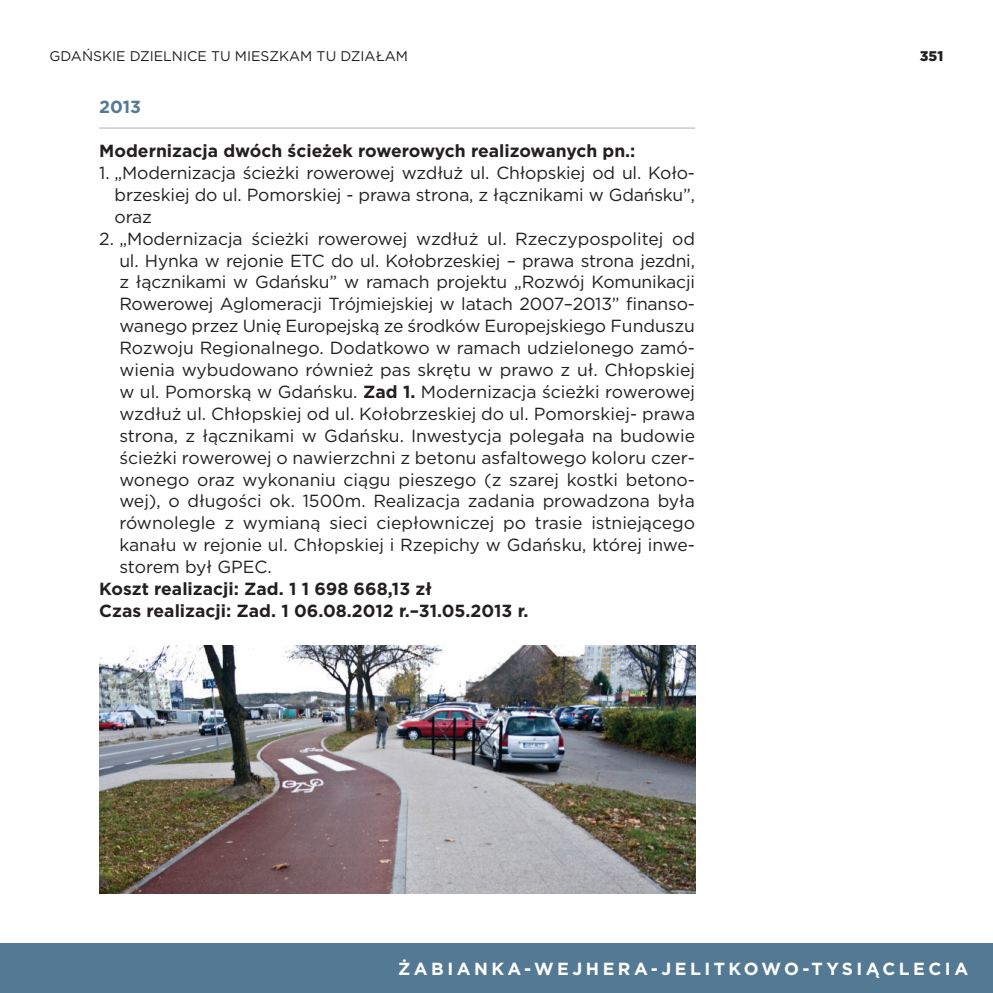
<style>
.page{position:relative;width:993px;height:993px;background:#fff}
.page>*{position:absolute;margin:0;border:0;box-sizing:border-box;transform-origin:0 0}
.t1{font:17.5px/21.9px "Gotham";letter-spacing:-.01em;color:#231f20;text-align:justify}
.t2{font:700 17.5px/21.9px "Gotham";color:#231f20}
.t3{font:700 17.5px "Gotham";letter-spacing:.2em;color:#fff}
.t4{font:700 17.5px "Gotham";color:#547994}
.t5{font:14px "Gotham";color:#231f20}
.t6{font:900 14px "Gotham";color:#231f20}
.s1{font-weight:700}
</style>
<div class="page">
<hr style="left:99px;top:127px;width:595px;height:2px;background:#d1d2d4">
<div style="left:0;top:943px;width:992px;height:49px;background:#547994"></div>
<img style="left:99px;top:645px;width:595px;height:248px">
<p class="t5" style="left:50px;top:47px;width:360px">GDAŃSKIE DZIELNICE TU MIESZKAM TU DZIAŁAM</p>
<p class="t6" style="left:919px;top:46px;width:25px">351</p>
<p class="t4" style="left:99px;top:95px;width:43px">2013</p>
<p class="t2" style="left:99px;top:140px;width:537px">Modernizacja dwóch ścieżek rowerowych realizowanych pn.:</p>
<p class="t1" style="left:114px;top:161px;width:582px;text-indent:-15px">1. „Modernizacja ścieżki rowerowej wzdłuż ul. Chłopskiej od ul. Koło&shy;brzeskiej do ul. Pomorskiej - prawa strona, z łącznikami w Gdańsku”, oraz</p>
<p class="t1" style="left:119px;top:227px;width:577px;text-indent:-20px">2. „Modernizacja ścieżki rowerowej wzdłuż ul. Rzeczypospolitej od ul. Hynka w rejonie ETC do ul. Kołobrzeskiej – prawa strona jezdni, z łącznikami w Gdańsku” w ramach projektu „Rozwój Komunikacji Rowerowej Aglomeracji Trójmiejskiej w latach 2007–2013” finanso&shy;wanego przez Unię Europejską ze środków Europejskiego Funduszu Rozwoju Regionalnego. Dodatkowo w ramach udzielonego zamó&shy;wienia wybudowano również pas skrętu w prawo z uł. Chłopskiej w ul. Pomorską w Gdańsku. <span class="s1">Zad 1.</span> Modernizacja ścieżki rowerowej wzdłuż ul. Chłopskiej od ul. Kołobrzeskiej do ul. Pomorskiej- prawa strona, z łącznikami w Gdańsku. Inwestycja polegała na budowie ścieżki rowerowej o nawierzchni z betonu asfaltowego koloru czer&shy;wonego oraz wykonaniu ciągu pieszego (z szarej kostki betono&shy;wej), o długości ok. 1500m. Realizacja zadania prowadzona była równolegle z wymianą sieci ciepłowniczej po trasie istniejącego kanału w rejonie ul. Chłopskiej i Rzepichy w Gdańsku, której inwe&shy;storem był GPEC.</p>
<p class="t2" style="left:99px;top:577px;width:430px">Koszt realizacji: Zad. 1 1 698 668,13 zł<br>Czas realizacji: Zad. 1 06.08.2012 r.–31.05.2013 r.</p>
<p class="t3" style="left:398px;top:957px;width:571px">ŻABIANKA-WEJHERA-JELITKOWO-TYSIĄCLECIA</p>
</div>
